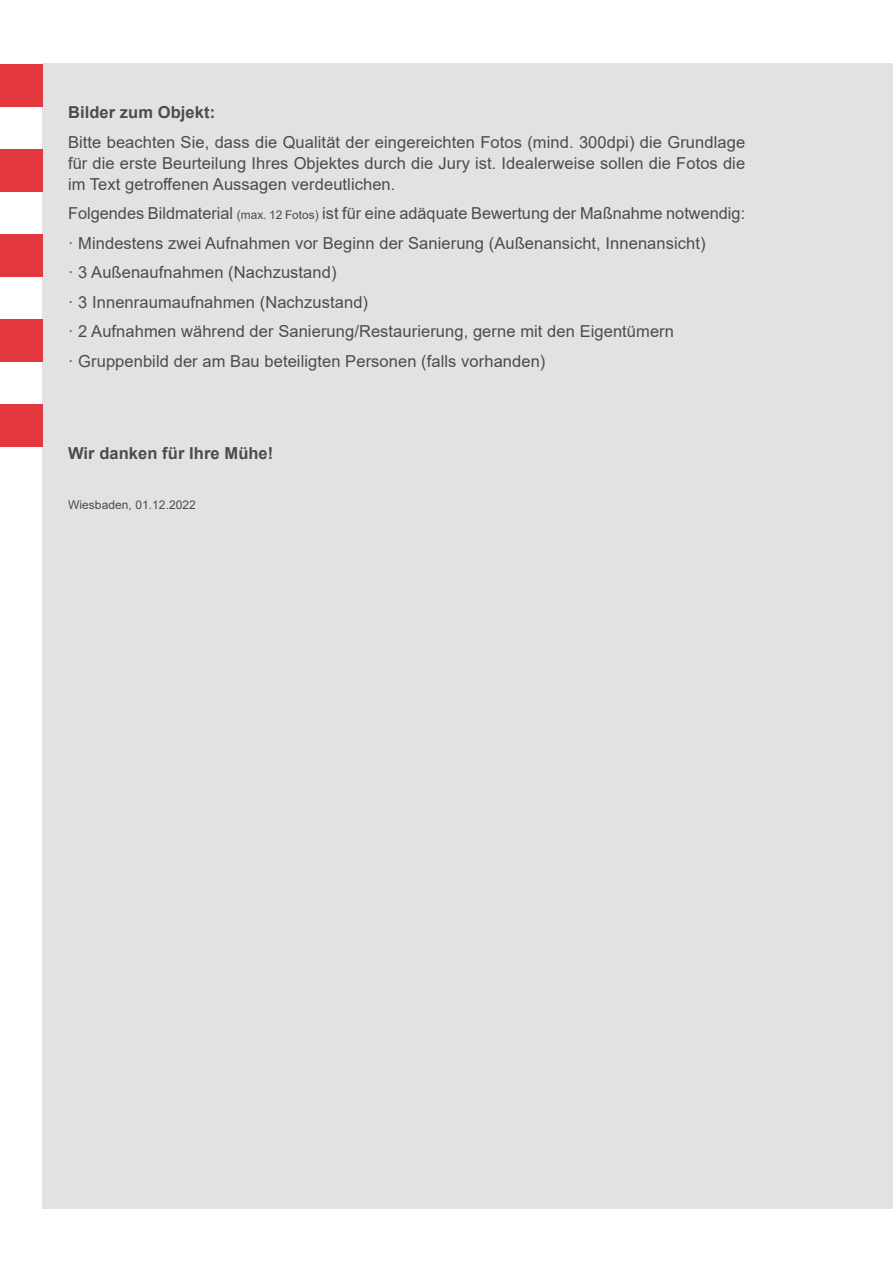
<style>
.page{position:relative;width:893px;height:1263px;background:#fff}
.page>*{position:absolute;margin:0;border:0;box-sizing:border-box;transform-origin:0 0}
.t1{font:16.5px/29.5px "Arial";letter-spacing:.005em;color:#4b4c4d;text-align:justify}
.t2{font:700 16.5px "Arial";letter-spacing:.005em;color:#4b4c4d}
.t3{font:12px "Arial";letter-spacing:.005em;color:#4b4c4d}
.s1{font-size:12px}
</style>
<div class="page">
<div style="left:43px;top:64px;width:850px;height:1145px;background:#e1e2e4"></div>
<div style="left:0;top:64px;width:43px;height:42px;background:#e1373d"></div>
<div style="left:0;top:149px;width:43px;height:42px;background:#e1373d"></div>
<div style="left:0;top:234px;width:43px;height:42px;background:#e1373d"></div>
<div style="left:0;top:319px;width:43px;height:42px;background:#e1373d"></div>
<div style="left:0;top:404px;width:43px;height:42px;background:#e1373d"></div>
<p class="t2" style="left:68px;top:101px;width:149px">Bilder zum Objekt:</p>
<p class="t1" style="left:68px;top:131px;width:679px;line-height:21px">Bitte beachten Sie, dass die Qualität der eingereichten Fotos (mind. 300dpi) die Grundlage für die erste Beurteilung Ihres Objektes durch die Jury ist. Idealerweise sollen die Fotos die im Text getroffenen Aussagen verdeutlichen.</p>
<p class="t1" style="left:68px;top:199px;width:679px;text-align:left">Folgendes Bildmaterial <span class="s1">(max. 12 Fotos)</span> ist für eine adäquate Bewertung der Maßnahme notwendig: · Mindestens zwei Aufnahmen vor Beginn der Sanierung (Außenansicht, Innenansicht)<br>· 3 Außenaufnahmen (Nachzustand)<br>· 3 Innenraumaufnahmen (Nachzustand)<br>· 2 Aufnahmen während der Sanierung/Restaurierung, gerne mit den Eigentümern<br>· Gruppenbild der am Bau beteiligten Personen (falls vorhanden)</p>
<p class="t2" style="left:68px;top:441px;width:207px">Wir danken für Ihre Mühe!</p>
<p class="t3" style="left:68px;top:496px;width:129px">Wiesbaden, 01.12.2022</p>
</div>
